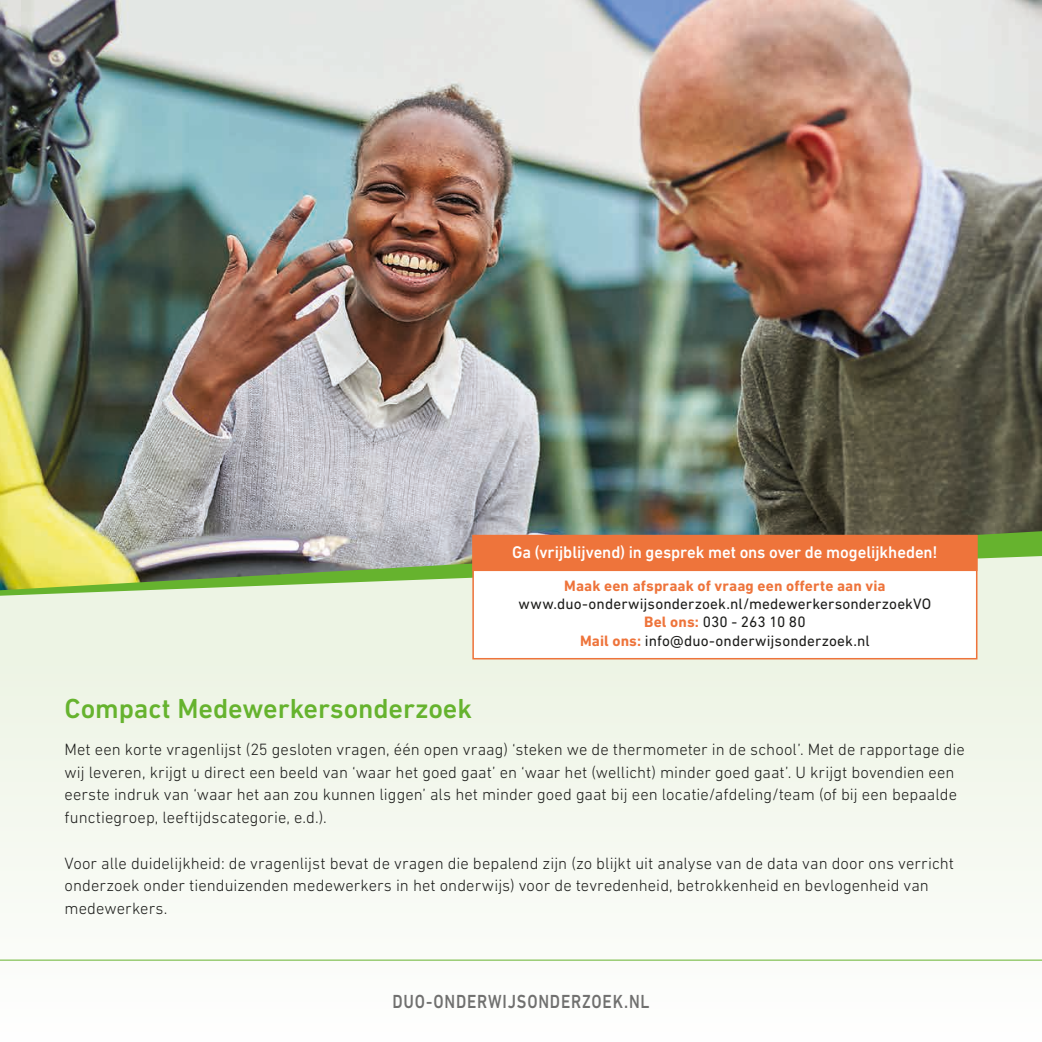
<style>
.page{position:relative;width:1042px;height:1042px;background:#fff}
.page>*{position:absolute;margin:0;border:0;box-sizing:border-box;transform-origin:0 0}
.t1{font:500 28px "DIN Next LT Pro";letter-spacing:-.005em;color:#66b32e}
.t2{font:500 19.25px "DIN Next LT Pro";letter-spacing:.05em;color:#70706f;scale:.85 1}
.t3{font:500 17.15px "DIN Next LT Pro";letter-spacing:-.005em;color:#fff}
.t4{font:300 16.62px/22.8px "DIN Next LT Pro";letter-spacing:.005em;color:#1d1d1b}
.t5{font:15.22px/18.4px "DIN Next LT Pro";letter-spacing:.01em;color:#1d1d1b;text-align:center}
.t6{font:700 15.22px "DIN Next LT Pro";letter-spacing:.01em;color:#ee743b}
.s1{font-weight:700;color:#ee743b}
</style>
<div class="page">
<svg style="left:0;top:596px;width:1042px;height:365px;fill:#f3f7ed"></svg>
<img style="left:0;top:0;width:1042px;height:531px">
<img style="left:0;top:531px;width:1042px;height:65px">
<hr style="left:0;top:959px;width:1042px;height:1px;background:#66b32e">
<div style="left:472px;top:535px;width:505px;height:124px;background:#fff;border:2px solid #ee743b"></div>
<div style="left:472px;top:535px;width:505px;height:36px;background:#ee743b"></div>
<p class="t3" style="left:512px;top:542px;width:427px">Ga (vrijblijvend) in gesprek met ons over de mogelijkheden!</p>
<p class="t6" style="left:564px;top:576px;width:323px">Maak een afspraak of vraag een offerte aan via</p>
<p class="t5" style="left:518px;top:594px;width:414px">www.duo-onderwijsonderzoek.nl/medewerkersonderzoekVO<br><span class="s1">Bel ons:</span> 030 - 263 10 80<br><span class="s1">Mail ons:</span> info@duo-onderwijsonderzoek.nl</p>
<h1 class="t1" style="left:64px;top:692px;width:409px">Compact Medewerkersonderzoek</h1>
<p class="t4" style="left:64px;top:738px;width:902px">Met een korte vragenlijst (25 gesloten vragen, één open vraag) ‘steken we de thermometer in de school’. Met de rapportage die wij leveren, krijgt u direct een beeld van ‘waar het goed gaat’ en ‘waar het (wellicht) minder goed gaat’. U krijgt bovendien een eerste indruk van ‘waar het aan zou kunnen liggen’ als het minder goed gaat bij een locatie/afdeling/team (of bij een bepaalde functiegroep, leeftijdscategorie, e.d.).</p>
<p class="t4" style="left:64px;top:851px;width:891px">Voor alle duidelijkheid: de vragenlijst bevat de vragen die bepalend zijn (zo blijkt uit analyse van de data van door ons verricht onderzoek onder tienduizenden medewerkers in het onderwijs) voor de tevredenheid, betrokkenheid en bevlogenheid van medewerkers.</p>
<p class="t2" style="left:392px;top:990px;width:304px">DUO-ONDERWIJSONDERZOEK.NL</p>
</div>
